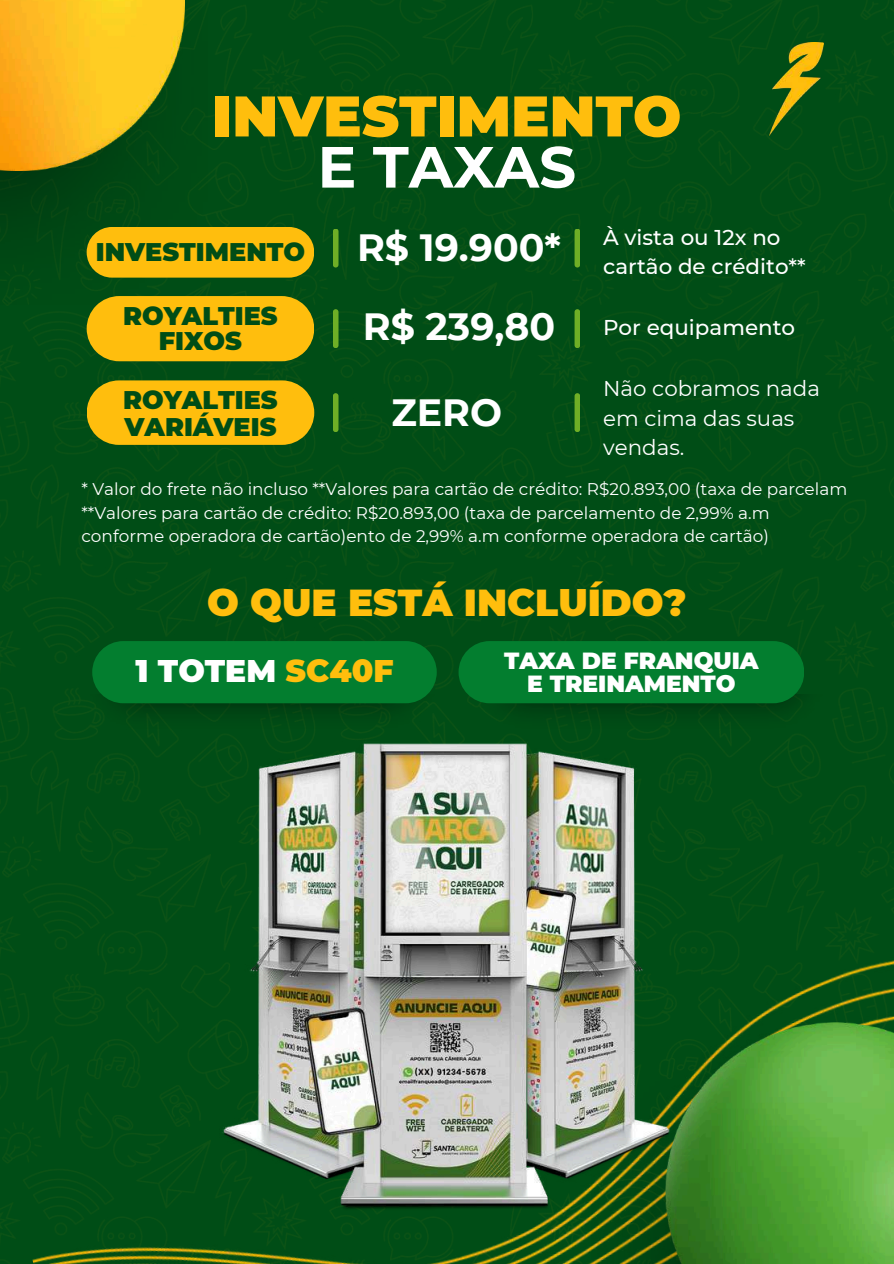
<style>
.page{position:relative;width:894px;height:1264px;background:#fff}
.page>*{position:absolute;margin:0;border:0;box-sizing:border-box;transform-origin:0 0}
.t1{font:700 58.05px "Montserrat";color:#fff}
.t2{font:900 57.15px "Montserrat";color:#ffbe0d}
.t3{font:700 37.95px "Montserrat";color:#fff}
.t4{font:900 37.5px "Montserrat";color:#ffbe0d}
.t5{font:900 31.2px "Montserrat";color:#fff}
.t6{font:900 25.5px/24.8px "Montserrat";color:#004d16;text-align:center}
.t7{font:900 23.25px/23.9px "Montserrat";color:#fff;text-align:center}
.t8{font:500 21.45px/29.2px "Montserrat";color:#fff}
.t9{font:21.45px/29.2px "Montserrat";color:#fff}
.t10{font:16.95px/23.7px "Montserrat";color:#fff}
.s1{font-weight:700;font-size:37.95px}
.s2{color:#ffbe0d}
</style>
<div class="page">
<div style="left:0;top:0;width:893px;height:1263px;background:#004d16"></div>
<img style="left:11px;top:944px;width:882px;height:319px">
<img style="left:591px;top:1210px;width:74px;height:53px">
<img style="left:665px;top:1022px;width:228px;height:241px">
<img style="left:0;top:0;width:207px;height:304px">
<img style="left:0;top:0;width:184px;height:171px">
<img style="left:769px;top:42px;width:54px;height:94px">
<div style="left:87px;top:227px;width:227px;height:50px;background:#ffbe0d;border-radius:25px"></div>
<svg style="left:87px;top:296px;width:227px;height:65px"></svg>
<svg style="left:87px;top:380px;width:227px;height:65px"></svg>
<svg style="left:333px;top:228px;width:5px;height:39px"></svg>
<svg style="left:574px;top:228px;width:6px;height:39px"></svg>
<svg style="left:333px;top:309px;width:5px;height:39px"></svg>
<svg style="left:574px;top:309px;width:6px;height:39px"></svg>
<svg style="left:333px;top:393px;width:5px;height:39px"></svg>
<svg style="left:574px;top:393px;width:6px;height:39px"></svg>
<img style="left:81px;top:694px;width:361px;height:39px">
<img style="left:469px;top:694px;width:361px;height:39px">
<div style="left:92px;top:641px;width:344px;height:62px;background:#037e2f;border-radius:31px"></div>
<div style="left:458px;top:641px;width:346px;height:62px;background:#037e2f;border-radius:31px"></div>
<img style="left:219px;top:726px;width:455px;height:484px">
<h2 class="t2" style="left:212px;top:81px;width:470px">INVESTIMENTO</h2>
<h3 class="t6" style="left:96px;top:240px;width:211px">INVESTIMENTO</h3>
<h3 class="t6" style="left:123px;top:304px;width:156px">ROYALTIES<br>FIXOS</h3>
<h1 class="t1" style="left:317px;top:131px;width:260px">E TAXAS</h1>
<p class="t8" style="left:603px;top:222px;width:204px;text-indent:-246px"><span class="s1">R$ 19.900*</span> À vista ou 12x no cartão de crédito**</p>
<h3 class="t3" style="left:362px;top:303px;width:194px">R$ 239,80</h3>
<p class="t8" style="left:603px;top:313px;width:193px">Por equipamento</p>
<p class="t9" style="left:603px;top:374px;width:218px">Não cobramos nada em cima das suas vendas.</p>
<p class="t10" style="left:81px;top:477px;width:767px">* Valor do frete não incluso **Valores para cartão de crédito: R$20.893,00 (taxa de parcelam **Valores para cartão de crédito: R$20.893,00 (taxa de parcelamento de 2,99% a.m conforme operadora de cartão)ento de 2,99% a.m conforme operadora de cartão)</p>
<h3 class="t6" style="left:123px;top:387px;width:156px;line-height:27px;text-align:left">ROYALTIES<br>VARIÁVEIS</h3>
<h3 class="t3" style="left:391px;top:389px;width:112px">ZERO</h3>
<h3 class="t4" style="left:207px;top:579px;width:480px">O QUE ESTÁ INCLUÍDO?</h3>
<h3 class="t5" style="left:135px;top:651px;width:259px">1 TOTEM <span class="s2">SC40F</span></h3>
<h3 class="t7" style="left:504px;top:648px;width:256px">TAXA DE FRANQUIA<br>E TREINAMENTO</h3>
</div>
